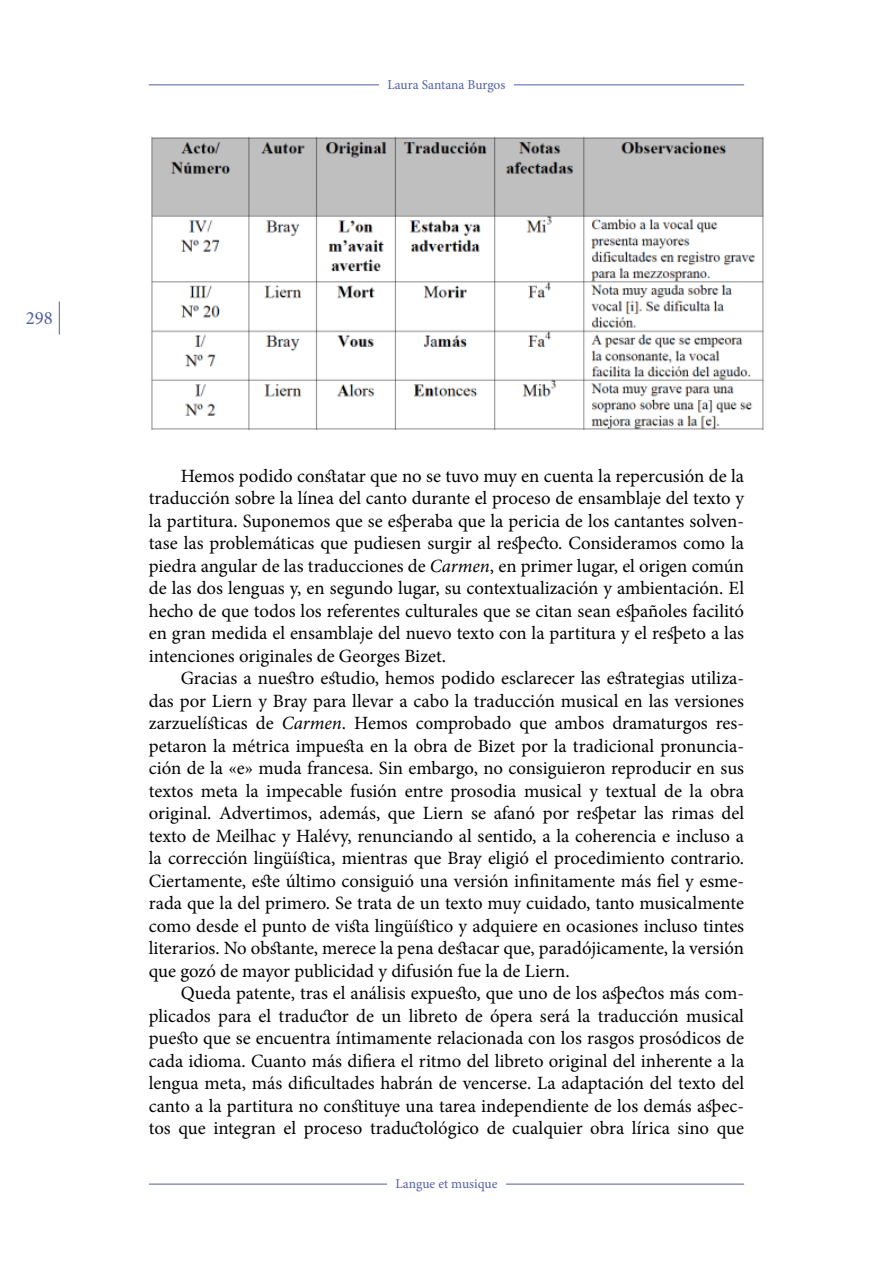
<style>
.page{position:relative;width:893px;height:1263px;background:#fff}
.page>*{position:absolute;margin:0;border:0;box-sizing:border-box;transform-origin:0 0}
.t1{font:18.75px/22.5px "Minion Pro";color:#000;text-align:justify}
.t2{font:18.75px "Minion Pro";color:#525fa4}
.t3{font:13.5px "Minion Pro";color:#525fa4}
.s1{font-style:italic}
</style>
<div class="page">
<hr style="left:149px;top:85px;width:595px;height:1px;background:#525fa4">
<div style="left:379px;top:70px;width:135px;height:31px;background:#fff"></div>
<hr style="left:149px;top:1184px;width:595px;height:1px;background:#525fa4">
<div style="left:387px;top:1169px;width:119px;height:31px;background:#fff"></div>
<hr style="left:59px;top:302px;width:1px;height:33px;background:#525fa4">
<img style="left:151px;top:136px;width:613px;height:295px">
<p class="t2" style="left:26px;top:305px;width:28px">298</p>
<p class="t3" style="left:387px;top:75px;width:119px">Laura Santana Burgos</p>
<p class="t1" style="left:149px;top:464px;width:597px;text-indent:32px">Hemos podido constatar que no se tuvo muy en cuenta la repercusión de la traducción sobre la línea del canto durante el proceso de ensamblaje del texto y la partitura. Suponemos que se esperaba que la pericia de los cantantes solven&shy;tase las problemáticas que pudiesen surgir al respecto. Consideramos como la piedra angular de las traducciones de <span class="s1">Carmen</span>, en primer lugar, el origen común de las dos lenguas y, en segundo lugar, su contextualización y ambientación. El hecho de que todos los referentes culturales que se citan sean españoles facilitó en gran medida el ensamblaje del nuevo texto con la partitura y el respeto a las intenciones originales de Georges Bizet.</p>
<p class="t1" style="left:149px;top:667px;width:597px;text-indent:32px">Gracias a nuestro estudio, hemos podido esclarecer las estrategias utiliza&shy;das por Liern y Bray para llevar a cabo la traducción musical en las versiones zarzuelísticas de <span class="s1">Carmen</span>. Hemos comprobado que ambos dramaturgos res&shy;petaron la métrica impuesta en la obra de Bizet por la tradicional pronuncia&shy;ción de la «e» muda francesa. Sin embargo, no consiguieron reproducir en sus textos meta la impecable fusión entre prosodia musical y textual de la obra original. Advertimos, además, que Liern se afanó por respetar las rimas del texto de Meilhac y Halévy, renunciando al sentido, a la coherencia e incluso a la corrección lingüística, mientras que Bray eligió el procedimiento contrario.<br>Ciertamente, este último consiguió una versión infinitamente más fiel y esme&shy;rada que la del primero. Se trata de un texto muy cuidado, tanto musicalmente como desde el punto de vista lingüístico y adquiere en ocasiones incluso tintes literarios. No obstante, merece la pena destacar que, paradójicamente, la versión que gozó de mayor publicidad y difusión fue la de Liern.</p>
<p class="t1" style="left:149px;top:982px;width:597px;text-indent:32px">Queda patente, tras el análisis expuesto, que uno de los aspectos más com&shy;plicados para el traductor de un libreto de ópera será la traducción musical puesto que se encuentra íntimamente relacionada con los rasgos prosódicos de cada idioma. Cuanto más difiera el ritmo del libreto original del inherente a la lengua meta, más dificultades habrán de vencerse. La adaptación del texto del canto a la partitura no constituye una tarea independiente de los demás aspec&shy;tos que integran el proceso traductológico de cualquier obra lírica sino que</p>
<p class="t3" style="left:395px;top:1174px;width:103px">Langue et musique</p>
</div>
